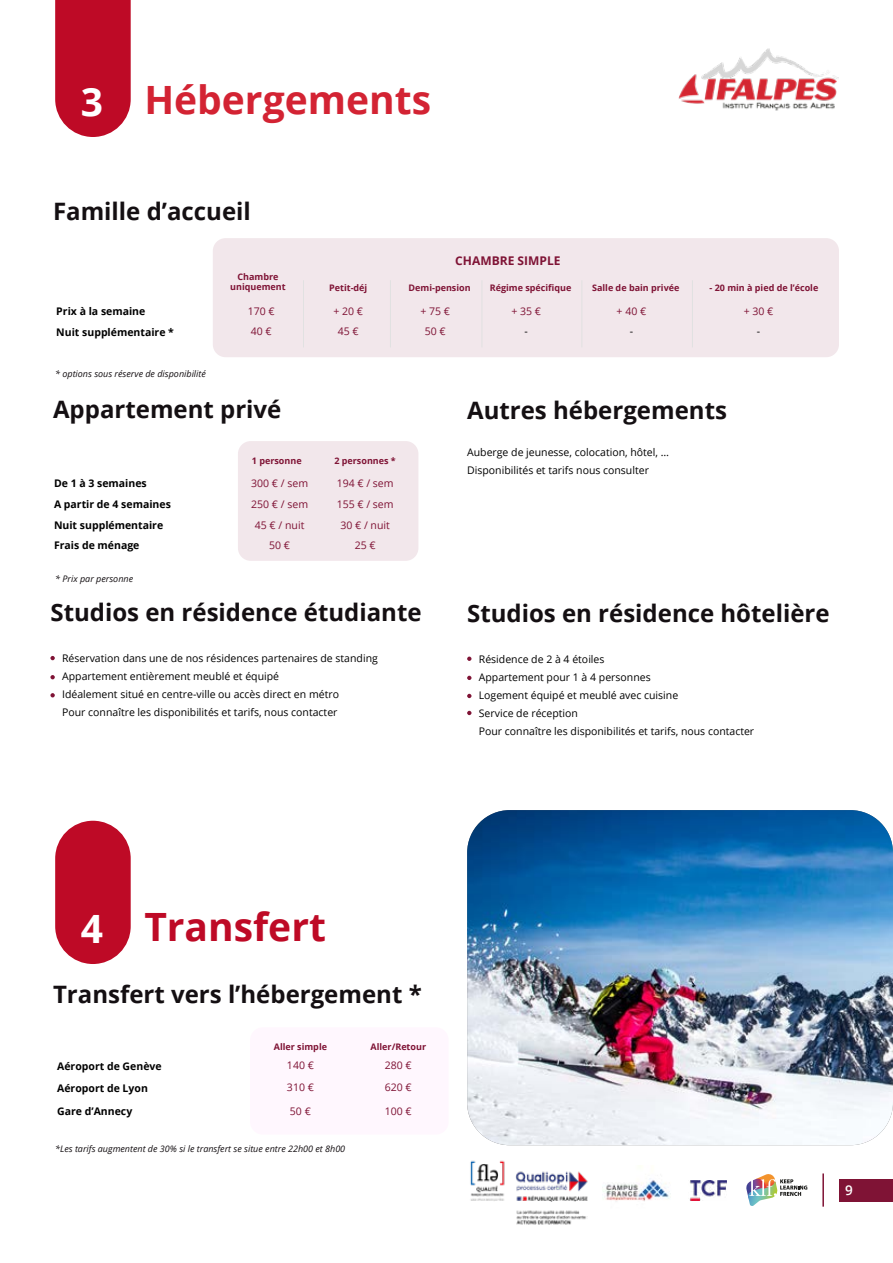
<style>
.page{position:relative;width:893px;height:1263px;background:#fff}
.page>*{position:absolute;margin:0;border:0;box-sizing:border-box;transform-origin:0 0}
.t1{font:700 39px "Open Sans";color:#d32333}
.t2{font:700 39px "Open Sans";color:#be0a26}
.t3{font:700 39px "Open Sans";color:#fff}
.t4{font:700 24px "Open Sans";color:#140f12}
.t5{font:600 13.5px "Open Sans";color:#fff}
.t6{font:700 12px "Open Sans";color:#7f1335}
.t7{font:10.5px/18px "Open Sans";color:#000}
.t8{font:700 10.5px/20.7px "Open Sans";color:#000}
.t9{font:10.5px/21.3px "Open Sans";color:#7f1335;text-align:center}
.t10{font:700 9px/10.8px "Open Sans";color:#7f1335;text-align:center}
.t11{font:italic 9px "Open Sans";color:#140f12}
</style>
<div class="page">
<div style="left:839px;top:1179px;width:54px;height:22px;background:#7f1335"></div>
<hr style="left:822px;top:1173px;width:2px;height:33px;background:#7f1335">
<svg style="left:746px;top:1174px;width:61px;height:32px"></svg>
<img style="left:603px;top:1180px;width:68px;height:21px">
<img style="left:470px;top:1160px;width:118px;height:65px">
<img style="left:690px;top:1180px;width:37px;height:20px">
<img style="left:679px;top:48px;width:160px;height:63px">
<svg style="left:55px;top:0;width:76px;height:137px;background:#c21933"></svg>
<div style="left:55px;top:821px;width:76px;height:143px;background:#be0a26;border-radius:38px"></div>
<img style="left:467px;top:810px;width:426px;height:335px">
<div style="left:213px;top:238px;width:626px;height:119px;background:#f2e7eb;border-radius:13px"></div>
<div style="left:238px;top:441px;width:180px;height:120px;background:#f2e7eb;border-radius:13px"></div>
<svg style="left:50px;top:656px;width:5px;height:4px"></svg>
<svg style="left:467px;top:657px;width:4px;height:4px"></svg>
<svg style="left:50px;top:675px;width:5px;height:4px"></svg>
<svg style="left:467px;top:676px;width:4px;height:4px"></svg>
<svg style="left:50px;top:693px;width:5px;height:4px"></svg>
<svg style="left:467px;top:694px;width:4px;height:4px"></svg>
<svg style="left:467px;top:711px;width:4px;height:4px"></svg>
<div style="left:250px;top:1027px;width:199px;height:107px;background:#fff7fe;border-radius:13px"></div>
<hr style="left:303px;top:280px;width:1px;height:67px;background:#e1e1e1">
<hr style="left:390px;top:280px;width:1px;height:67px;background:#e1e1e1">
<hr style="left:482px;top:280px;width:1px;height:67px;background:#e1e1e1">
<hr style="left:581px;top:280px;width:1px;height:67px;background:#e1e1e1">
<hr style="left:692px;top:280px;width:1px;height:67px;background:#e1e1e1">
<h1 class="t3" style="left:81px;top:74px;width:24px">3</h1>
<h1 class="t1" style="left:144px;top:72px;width:288px">Hébergements</h1>
<h2 class="t4" style="left:53px;top:195px;width:199px">Famille d’accueil</h2>
<p class="t6" style="left:455px;top:252px;width:107px">CHAMBRE SIMPLE</p>
<p class="t8" style="left:56px;top:300px;width:119px">Prix à la semaine<br>Nuit supplémentaire *</p>
<p class="t11" style="left:55px;top:367px;width:152px">* options sous réserve de disponibilité</p>
<p class="t10" style="left:230px;top:271px;width:57px">Chambre uniquement</p>
<p class="t10" style="left:409px;top:282px;width:64px">Demi-pension</p>
<p class="t9" style="left:248px;top:300px;width:28px">170 €</p>
<p class="t9" style="left:333px;top:300px;width:31px">+ 20 €</p>
<p class="t9" style="left:420px;top:300px;width:31px">+ 75 €</p>
<p class="t9" style="left:251px;top:321px;width:22px">40 €</p>
<p class="t9" style="left:338px;top:321px;width:22px">45 €</p>
<p class="t9" style="left:425px;top:321px;width:22px">50 €</p>
<p class="t10" style="left:329px;top:282px;width:40px">Petit-déj</p>
<p class="t10" style="left:490px;top:282px;width:83px">Régime spécifique</p>
<p class="t9" style="left:511px;top:300px;width:31px">+ 35 €</p>
<p class="t7" style="left:525px;top:322px;width:5px">-</p>
<p class="t10" style="left:592px;top:282px;width:89px">Salle de bain privée</p>
<p class="t9" style="left:617px;top:300px;width:31px">+ 40 €</p>
<p class="t7" style="left:630px;top:322px;width:5px">-</p>
<p class="t10" style="left:709px;top:282px;width:110px">- 20 min à pied de l’école</p>
<p class="t9" style="left:744px;top:300px;width:31px">+ 30 €</p>
<p class="t7" style="left:757px;top:322px;width:5px">-</p>
<h2 class="t4" style="left:53px;top:392px;width:230px">Appartement privé</h2>
<p class="t8" style="left:54px;top:473px;width:118px">De 1 à 3 semaines<br>A partir de 4 semaines<br>Nuit supplémentaire<br>Frais de ménage</p>
<p class="t11" style="left:55px;top:573px;width:79px">* Prix par personne</p>
<p class="t10" style="left:334px;top:455px;width:63px">2 personnes *</p>
<p class="t10" style="left:252px;top:455px;width:51px">1 personne</p>
<p class="t9" style="left:251px;top:472px;width:58px">300 € / sem</p>
<p class="t9" style="left:337px;top:472px;width:58px">194 € / sem</p>
<p class="t9" style="left:251px;top:493px;width:58px">250 € / sem<br>45 € / nuit</p>
<p class="t9" style="left:337px;top:493px;width:58px">155 € / sem<br>30 € / nuit</p>
<p class="t9" style="left:269px;top:535px;width:22px">50 €</p>
<p class="t9" style="left:355px;top:535px;width:22px">25 €</p>
<h2 class="t4" style="left:467px;top:394px;width:261px">Autres hébergements</h2>
<p class="t7" style="left:467px;top:443px;width:203px">Auberge de jeunesse, colocation, hôtel, …<br>Disponibilités et tarifs nous consulter</p>
<h2 class="t4" style="left:50px;top:595px;width:373px">Studios en résidence étudiante</h2>
<h2 class="t4" style="left:467px;top:596px;width:364px">Studios en résidence hôtelière</h2>
<p class="t7" style="left:62px;top:649px;width:317px">Réservation dans une de nos résidences partenaires de standing Appartement entièrement meublé et équipé<br>Idéalement situé en centre-ville ou accès direct en métro<br>Pour connaître les disponibilités et tarifs, nous contacter</p>
<p class="t7" style="left:479px;top:650px;width:277px">Résidence de 2 à 4 étoiles<br>Appartement pour 1 à 4 personnes<br>Logement équipé et meublé avec cuisine<br>Service de réception<br>Pour connaître les disponibilités et tarifs, nous contacter</p>
<h1 class="t3" style="left:81px;top:901px;width:24px">4</h1>
<h1 class="t2" style="left:144px;top:899px;width:183px">Transfert</h1>
<h2 class="t4" style="left:53px;top:977px;width:370px">Transfert vers l’hébergement *</h2>
<p class="t10" style="left:274px;top:1041px;width:55px">Aller simple</p>
<p class="t10" style="left:371px;top:1041px;width:57px">Aller/Retour</p>
<p class="t9" style="left:287px;top:1054px;width:28px;line-height:22.4px;text-align:left">140 €<br>310 €</p>
<p class="t9" style="left:385px;top:1054px;width:28px;line-height:22.4px;text-align:left">280 €<br>620 €</p>
<p class="t8" style="left:57px;top:1055px;width:106px;line-height:22.5px">Aéroport de Genève<br>Aéroport de Lyon<br>Gare d’Annecy</p>
<p class="t11" style="left:55px;top:1143px;width:292px">*Les tarifs augmentent de 30% si le transfert se situe entre 22h00 et 8h00</p>
<p class="t9" style="left:290px;top:1101px;width:22px">50 €</p>
<p class="t9" style="left:385px;top:1101px;width:28px">100 €</p>
<p class="t5" style="left:845px;top:1181px;width:9px">9</p>
</div>
